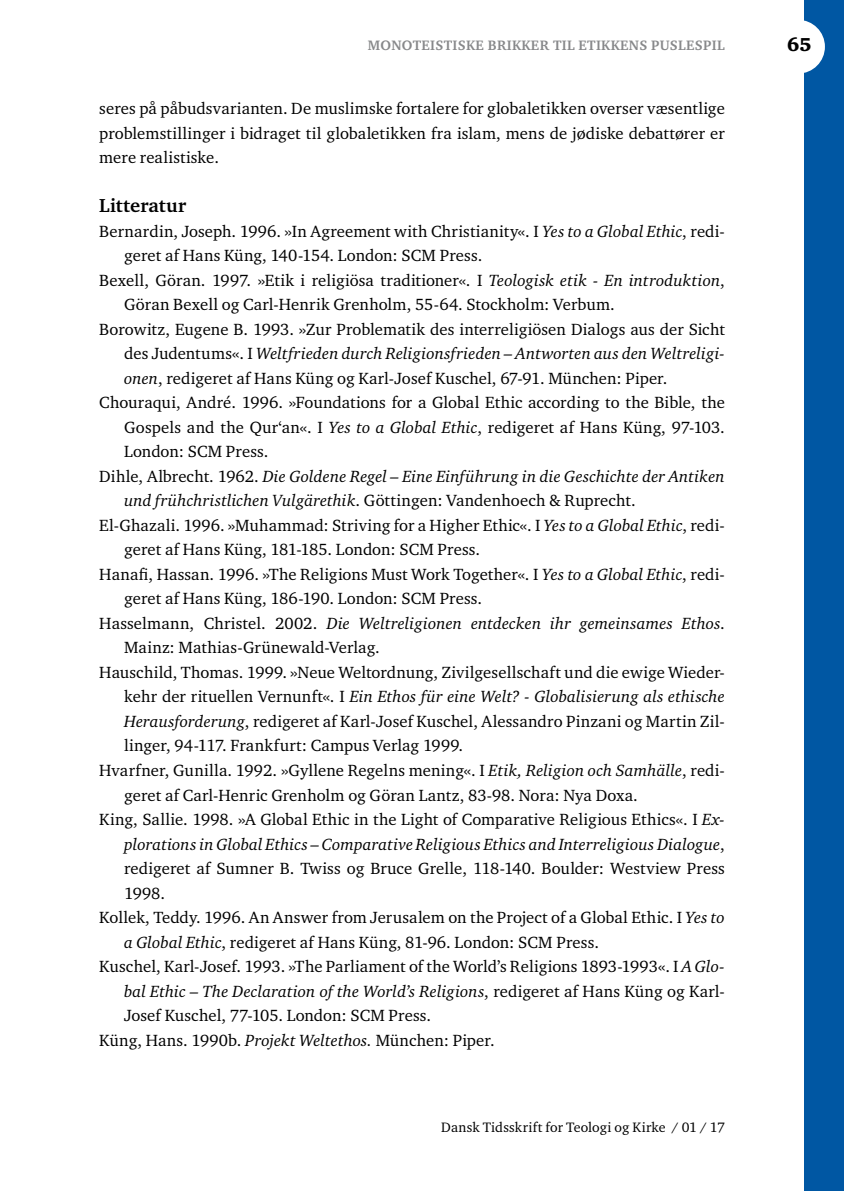
<style>
.page{position:relative;width:844px;height:1191px;background:#fff}
.page>*{position:absolute;margin:0;border:0;box-sizing:border-box;transform-origin:0 0}
.t1{font:700 19.25px "Charter ITC Std";letter-spacing:.01em;color:#000}
.t2{font:900 19.25px "Charter ITC Std";color:#000}
.t3{font:16.62px/24.5px "Charter ITC Std";letter-spacing:.005em;color:#000;text-align:justify}
.t4{font:italic 16.62px "Charter ITC Std";letter-spacing:.01em;color:#000}
.t5{font:700 14px "Charter ITC Std";letter-spacing:.025em;color:#87888a}
.t6{font:14px "Charter ITC Std";letter-spacing:.005em;color:#000}
.s1{font-style:italic}
.s2{font-style:normal}
</style>
<div class="page">
<div style="left:804px;top:0;width:39px;height:1191px;background:#0057a3"></div>
<div style="left:771px;top:20px;width:53px;height:54px;background:#fff;border-radius:50%"></div>
<p class="t5" style="left:367px;top:37px;width:358px">MONOTEISTISKE BRIKKER TIL ETIKKENS PUSLESPIL</p>
<p class="t3" style="left:99px;top:96px;width:627px">seres på påbudsvarianten. De muslimske fortalere for globaletikken overser væsentlige problemstillinger i bidraget til globaletikken fra islam, mens de jødiske debattører er mere realistiske.</p>
<p class="t1" style="left:99px;top:194px;width:88px">Litteratur</p>
<p class="t3" style="left:99px;top:218px;width:627px">Bernardin, Joseph. 1996. »In Agreement with Christianity«. I <span class="s1">Yes to a Global Ethic</span>, redi-</p>
<p class="t3" style="left:124px;top:243px;width:359px">geret af Hans Küng, 140-154. London: SCM Press.</p>
<p class="t3" style="left:99px;top:267px;width:627px">Bexell, Göran. 1997. »Etik i religiösa traditioner«. I <span class="s1">Teologisk etik - En introduktion</span>,</p>
<p class="t3" style="left:124px;top:292px;width:492px">Göran Bexell og Carl-Henrik Grenholm, 55-64. Stockholm: Verbum.</p>
<p class="t3" style="left:99px;top:316px;width:627px">Borowitz, Eugene B. 1993. »Zur Problematik des interreligiösen Dialogs aus der Sicht</p>
<p class="t4" style="left:124px;top:343px;width:602px"><span class="s2">des Judentums«. I</span> Weltfrieden durch Religionsfrieden – Antworten aus den Weltreligi-</p>
<p class="t3" style="left:124px;top:365px;width:545px"><span class="s1">onen</span>, redigeret af Hans Küng og Karl-Josef Kuschel, 67-91. München: Piper.</p>
<p class="t3" style="left:99px;top:390px;width:627px">Chouraqui, André. 1996. »Foundations for a Global Ethic according to the Bible, the</p>
<p class="t3" style="left:124px;top:414px;width:602px">Gospels and the Qur‘an«. I <span class="s1">Yes to a Global Ethic</span>, redigeret af Hans Küng, 97-103.</p>
<p class="t3" style="left:124px;top:439px;width:146px">London: SCM Press.</p>
<p class="t4" style="left:99px;top:466px;width:626px"><span class="s2">Dihle, Albrecht. 1962.</span> Die Goldene Regel – Eine Einführung in die Geschichte der Antiken</p>
<p class="t3" style="left:124px;top:488px;width:513px"><span class="s1">und frühchristlichen Vulgärethik</span>. Göttingen: Vandenhoech &amp; Ruprecht.</p>
<p class="t3" style="left:99px;top:512px;width:627px">El-Ghazali. 1996. »Muhammad: Striving for a Higher Ethic«. I <span class="s1">Yes to a Global Ethic</span>, redi-</p>
<p class="t3" style="left:124px;top:537px;width:357px">geret af Hans Küng, 181-185. London: SCM Press.</p>
<p class="t3" style="left:99px;top:561px;width:627px">Hanafi, Hassan. 1996. »The Religions Must Work Together«. I <span class="s1">Yes to a Global Ethic</span>, redi-</p>
<p class="t3" style="left:124px;top:586px;width:359px">geret af Hans Küng, 186-190. London: SCM Press.</p>
<p class="t4" style="left:99px;top:613px;width:627px"><span class="s2">Hasselmann, Christel. 2002.</span> Die Weltreligionen entdecken ihr gemeinsames Ethos<span class="s2">.</span></p>
<p class="t3" style="left:124px;top:635px;width:257px">Mainz: Mathias-Grünewald-Verlag.</p>
<p class="t3" style="left:99px;top:659px;width:627px">Hauschild, Thomas. 1999. »Neue Weltordnung, Zivilgesellschaft und die ewige Wieder-</p>
<p class="t4" style="left:124px;top:686px;width:602px"><span class="s2">kehr der rituellen Vernunft«. I</span> Ein Ethos für eine Welt? - Globalisierung als ethische</p>
<p class="t3" style="left:124px;top:708px;width:602px"><span class="s1">Herausforderung</span>, redigeret af Karl-Josef Kuschel, Alessandro Pinzani og Martin Zil-</p>
<p class="t3" style="left:124px;top:733px;width:340px">linger, 94-117. Frankfurt: Campus Verlag 1999.</p>
<p class="t3" style="left:99px;top:758px;width:627px">Hvarfner, Gunilla. 1992. »Gyllene Regelns mening«. I <span class="s1">Etik, Religion och Samhälle</span>, redi-</p>
<p class="t3" style="left:124px;top:782px;width:515px">geret af Carl-Henric Grenholm og Göran Lantz, 83-98. Nora: Nya Doxa.</p>
<p class="t3" style="left:99px;top:807px;width:627px">King, Sallie. 1998. »A Global Ethic in the Light of Comparative Religious Ethics«. I <span class="s1">Ex-</span></p>
<p class="t4" style="left:124px;top:833px;width:602px">plorations in Global Ethics – Comparative Religious Ethics and Interreligious Dialogue<span class="s2">,</span></p>
<p class="t3" style="left:124px;top:856px;width:602px">redigeret af Sumner B. Twiss og Bruce Grelle, 118-140. Boulder: Westview Press</p>
<p class="t3" style="left:124px;top:880px;width:42px">1998.</p>
<p class="t3" style="left:99px;top:905px;width:627px">Kollek, Teddy. 1996. An Answer from Jerusalem on the Project of a Global Ethic. I <span class="s1">Yes to</span></p>
<p class="t3" style="left:124px;top:929px;width:476px"><span class="s1">a Global Ethic</span>, redigeret af Hans Küng, 81-96. London: SCM Press.</p>
<p class="t3" style="left:99px;top:954px;width:627px">Kuschel, Karl-Josef. 1993. »The Parliament of the World’s Religions 1893-1993«. I <span class="s1">A Glo-</span></p>
<p class="t4" style="left:124px;top:980px;width:602px">bal Ethic – The Declaration of the World’s Religions<span class="s2">, redigeret af Hans Küng og Karl-</span></p>
<p class="t3" style="left:124px;top:1003px;width:308px">Josef Kuschel, 77-105. London: SCM Press.</p>
<p class="t3" style="left:99px;top:1027px;width:397px">Küng, Hans. 1990b. <span class="s1">Projekt Weltethos.</span> München: Piper.</p>
<p class="t6" style="left:441px;top:1118px;width:285px">Dansk Tidsskrift for Teologi og Kirke / 01 / 17</p>
<p class="t2" style="left:787px;top:33px;width:26px">65</p>
</div>
